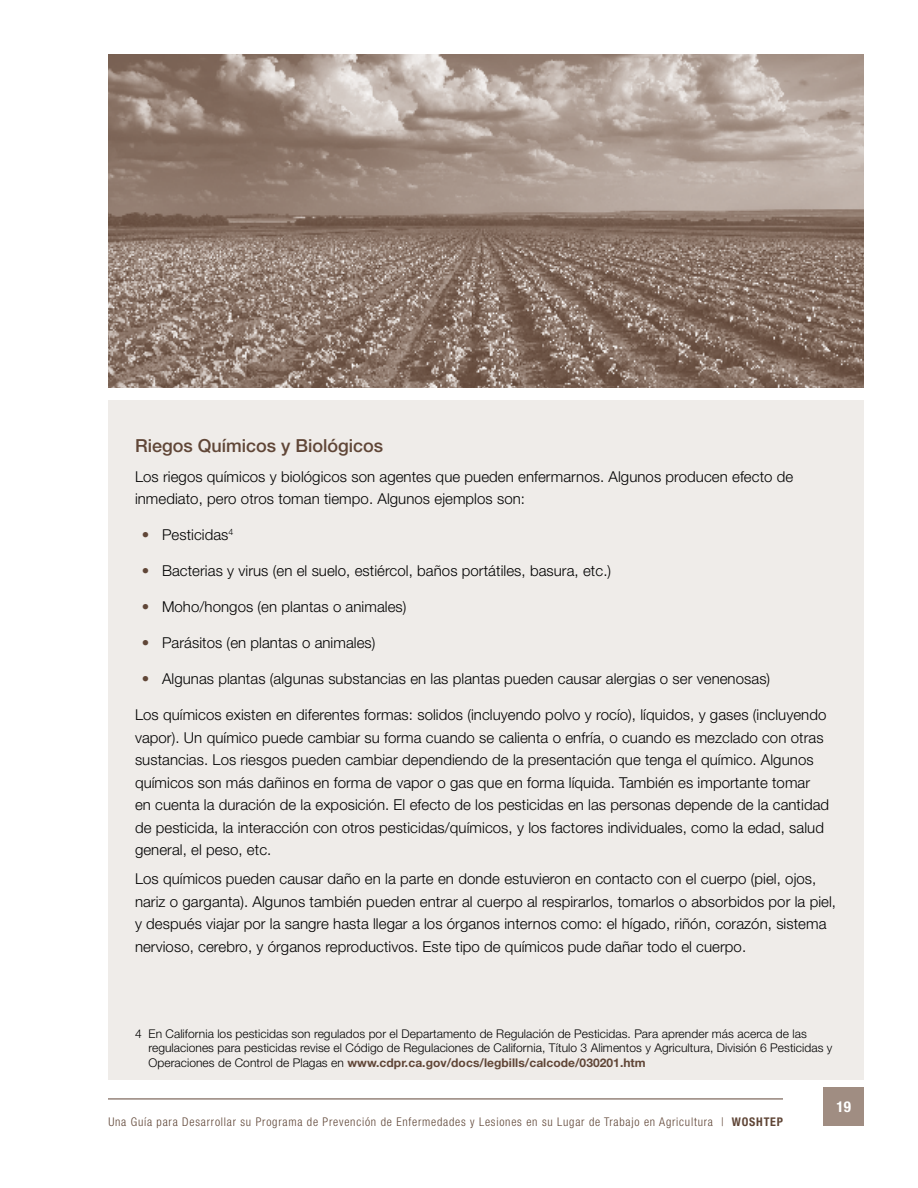
<style>
.page{position:relative;width:918px;height:1188px;background:#fff}
.page>*{position:absolute;margin:0;border:0;box-sizing:border-box;transform-origin:0 0}
.t1{font:500 18px "Helvetica Neue LT Std";color:#604637}
.t2{font:300 15px/22.5px "Helvetica Neue LT Std";letter-spacing:.005em;color:#000}
.t3{font:700 condensed 15px "Helvetica Neue LT Std";color:#fff}
.t4{font:300 12px/14.4px "Helvetica Neue LT Std";letter-spacing:.005em;color:#000}
.t5{font:300 condensed 12px "Helvetica Neue LT Std";letter-spacing:.065em;color:#604637}
.s1{font-weight:500;color:#604637}
.s2{font-weight:700;color:#604637}
.s3{font-weight:700}
</style>
<div class="page">
<div style="left:824px;top:1087px;width:40px;height:39px;background:#a08d82"></div>
<hr style="left:108px;top:1099px;width:675px;height:1px;background:#604637">
<div style="left:108px;top:401px;width:756px;height:679px;background:#efece9"></div>
<img style="left:108px;top:54px;width:756px;height:333px">
<h4 class="t1" style="left:135px;top:435px;width:250px">Riegos Químicos y Biológicos</h4>
<p class="t2" style="left:135px;top:465px;width:660px">Los riegos químicos y biológicos son agentes que pueden enfermarnos. Algunos producen efecto de inmediato, pero otros toman tiempo. Algunos ejemplos son:</p>
<p class="t2" style="left:142px;top:523px;width:93px"><span class="s1">•</span> Pesticidas<sup>4</sup></p>
<p class="t2" style="left:142px;top:559px;width:471px"><span class="s1">•</span> Bacterias y virus (en el suelo, estiércol, baños portátiles, basura, etc.)</p>
<p class="t2" style="left:142px;top:595px;width:266px"><span class="s1">•</span> Moho/hongos (en plantas o animales)</p>
<p class="t2" style="left:142px;top:631px;width:235px"><span class="s1">•</span> Parásitos (en plantas o animales)</p>
<p class="t2" style="left:142px;top:667px;width:630px"><span class="s1">•</span> Algunas plantas (algunas substancias en las plantas pueden causar alergias o ser venenosas)</p>
<p class="t2" style="left:135px;top:703px;width:696px">Los químicos existen en diferentes formas: solidos (incluyendo polvo y rocío), líquidos, y gases (incluyendo vapor). Un químico puede cambiar su forma cuando se calienta o enfría, o cuando es mezclado con otras sustancias. Los riesgos pueden cambiar dependiendo de la presentación que tenga el químico. Algunos químicos son más dañinos en forma de vapor o gas que en forma líquida. También es importante tomar en cuenta la duración de la exposición. El efecto de los pesticidas en las personas depende de la cantidad de pesticida, la interacción con otros pesticidas/químicos, y los factores individuales, como la edad, salud general, el peso, etc.</p>
<p class="t2" style="left:135px;top:868px;width:703px">Los químicos pueden causar daño en la parte en donde estuvieron en contacto con el cuerpo (piel, ojos, nariz o garganta). Algunos también pueden entrar al cuerpo al respirarlos, tomarlos o absorbidos por la piel, y después viajar por la sangre hasta llegar a los órganos internos como: el hígado, riñón, corazón, sistema nervioso, cerebro, y órganos reproductivos. Este tipo de químicos pude dañar todo el cuerpo.</p>
<p class="t4" style="left:148px;top:1026px;width:686px;text-indent:-14px">4 En California los pesticidas son regulados por el Departamento de Regulación de Pesticidas. Para aprender más acerca de las regulaciones para pesticidas revise el Código de Regulaciones de California, Título 3 Alimentos y Agricultura, División 6 Pesticidas y<br>Operaciones de Control de Plagas en <span class="s2">www.cdpr.ca.gov/docs/legbills/calcode/030201.htm</span></p>
<p class="t5" style="left:108px;top:1115px;width:676px">Una Guía para Desarrollar su Programa de Prevención de Enfermedades y Lesiones en su Lugar de Trabajo en Agricultura | <span class="s3">WOSHTEP</span></p>
<p class="t3" style="left:837px;top:1097px;width:16px">19</p>
</div>
